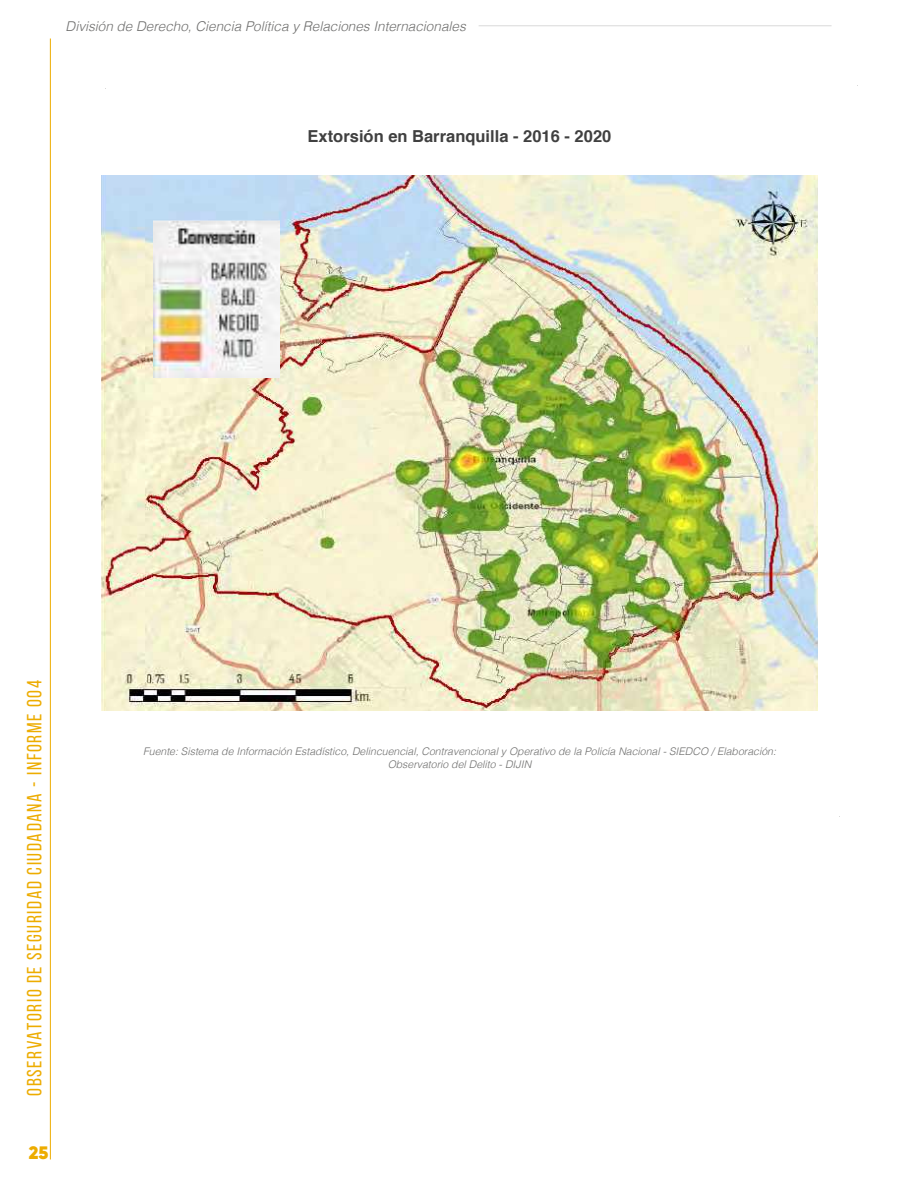
<style>
.page{position:relative;width:919px;height:1187px;background:#fff}
.page>*{position:absolute;margin:0;border:0;box-sizing:border-box;transform-origin:0 0}
.t1{font:20.55px "Bebas Neue";letter-spacing:.08em;color:#edac00}
.t2{font:900 18px "Gilroy";color:#edac00}
.t3{font:700 16.5px "Helvetica";color:#404040}
.t4{font:italic 300 13.5px "Helvetica";color:#6f6f6e}
.t5{font:italic 300 10.5px/12.6px "Helvetica";color:#6f6f6e;text-align:center}
</style>
<div class="page">
<hr style="left:478px;top:25px;width:353px;height:1px;background:#d9d9d9">
<hr style="left:50px;top:38px;width:1px;height:1121px;background:#edac00">
<img style="left:101px;top:175px;width:716px;height:535px">
<img style="left:153px;top:217px;width:126px;height:160px">
<p class="t4" style="left:66px;top:15px;width:401px">División de Derecho, Ciencia Política y Relaciones Internacionales</p>
<h3 class="t3" style="left:307px;top:123px;width:305px">Extorsión en Barranquilla - 2016 - 2020</h3>
<h1 class="t1" style="left:23px;top:1095px;width:417px;rotate:-90deg">observatorio de seguridad ciudadana - INFORME 004</h1>
<h2 class="t2" style="left:29px;top:1140px;width:21px">25</h2>
<p class="t5" style="left:143px;top:744px;width:634px">Fuente: Sistema de Información Estadístico, Delincuencial, Contravencional y Operativo de la Policía Nacional - SIEDCO / Elaboración:<br>Observatorio del Delito - DIJIN</p>
</div>
